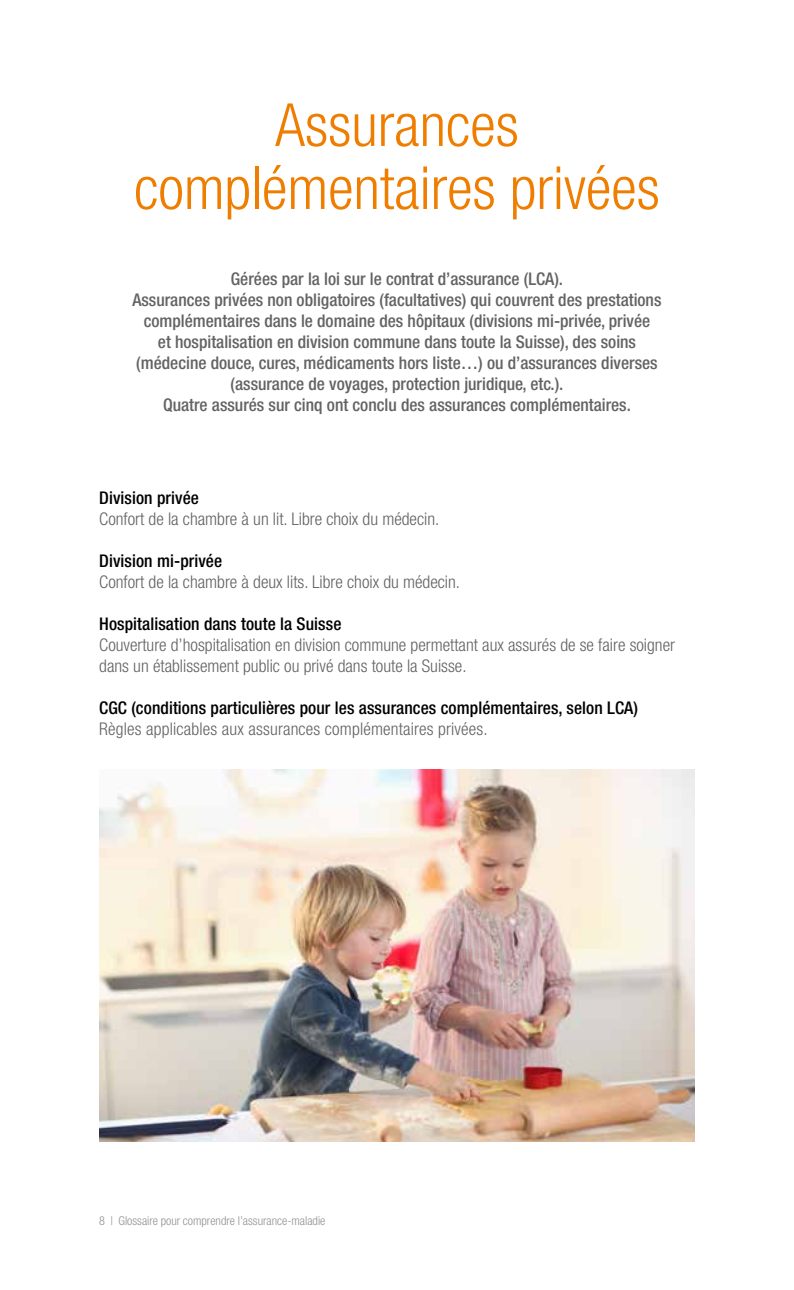
<style>
.page{position:relative;width:794px;height:1290px;background:#fff}
.page>*{position:absolute;margin:0;border:0;box-sizing:border-box;transform-origin:0 0}
.t1{font:300 condensed 59.5px/63px "Helvetica Neue LT";color:#ef7d00;text-align:center}
.t2{font:500 condensed 17.5px/21px "Helvetica Neue LT";color:#646363;text-align:center}
.t3{font:300 condensed 17.5px/21px "Helvetica Neue LT";color:#646363}
.t4{font:500 condensed 17.5px "Helvetica Neue LT";letter-spacing:.005em;color:#000}
.t5{font:300 condensed 12.25px "Helvetica Neue LT";color:#929292}
</style>
<div class="page">
<img style="left:99px;top:769px;width:595px;height:372px">
<h1 class="t1" style="left:134px;top:93px;width:527px">Assurances complémentaires privées</h1>
<p class="t2" style="left:132px;top:268px;width:530px">Gérées par la loi sur le contrat d’assurance (LCA).<br>Assurances privées non obligatoires (facultatives) qui couvrent des prestations complémentaires dans le domaine des hôpitaux (divisions mi-privée, privée<br>et hospitalisation en division commune dans toute la Suisse), des soins (médecine douce, cures, médicaments hors liste…) ou d’assurances diverses (assurance de voyages, protection juridique, etc.).<br>Quatre assurés sur cinq ont conclu des assurances complémentaires.</p>
<p class="t4" style="left:99px;top:487px;width:101px">Division privée</p>
<p class="t3" style="left:99px;top:508px;width:342px">Confort de la chambre à un lit. Libre choix du médecin.</p>
<p class="t4" style="left:99px;top:550px;width:124px">Division mi-privée</p>
<p class="t3" style="left:99px;top:571px;width:362px">Confort de la chambre à deux lits. Libre choix du médecin.</p>
<p class="t4" style="left:99px;top:613px;width:244px">Hospitalisation dans toute la Suisse</p>
<p class="t3" style="left:99px;top:634px;width:577px">Couverture d’hospitalisation en division commune permettant aux assurés de se faire soigner dans un établissement public ou privé dans toute la Suisse.</p>
<p class="t4" style="left:99px;top:697px;width:540px">CGC (conditions particulières pour les assurances complémentaires, selon LCA)</p>
<p class="t3" style="left:99px;top:718px;width:390px">Règles applicables aux assurances complémentaires privées.</p>
<p class="t5" style="left:99px;top:1214px;width:228px">8 | Glossaire pour comprendre l’assurance-maladie</p>
</div>
